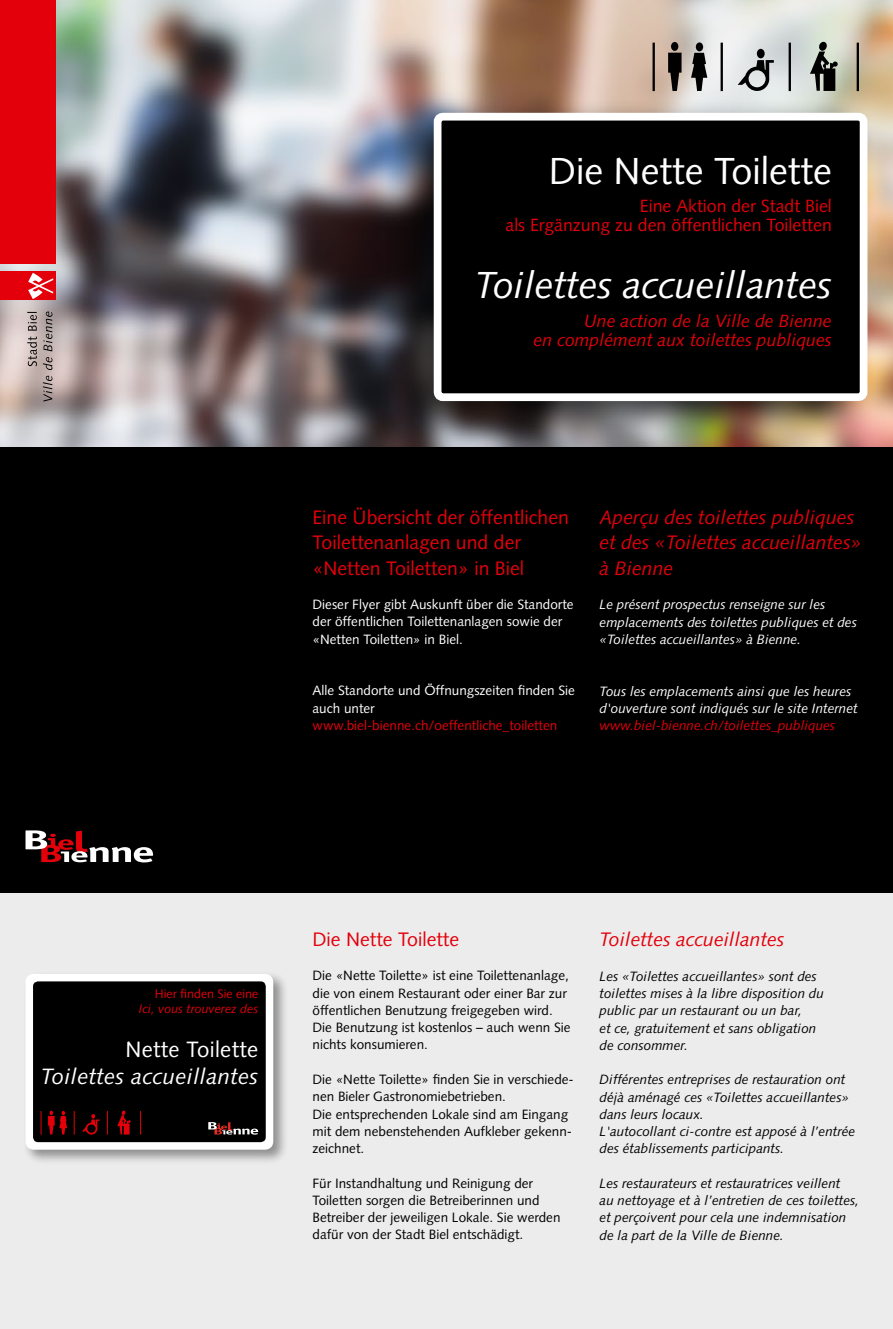
<style>
.page{position:relative;width:893px;height:1329px;background:#fff}
.page>*{position:absolute;margin:0;border:0;box-sizing:border-box;transform-origin:0 0}
.t1{font:italic 37.65px "Syntax";color:#fff}
.t2{font:37.65px "Syntax";color:#fff}
.t3{font:italic 22.2px "Syntax";letter-spacing:.015em;color:#fff}
.t4{font:22.2px "Syntax";letter-spacing:.015em;color:#fff}
.t5{font:19.5px/25.5px "Syntax";color:#e3000b}
.t6{font:italic 19.5px/25.5px "Syntax";color:#e3000b}
.t7{font:17.7px/18.9px "Syntax";color:#e3000b;text-align:right}
.t8{font:italic 17.7px/18.9px "Syntax";color:#e3000b;text-align:right}
.t9{font:13.5px/17.2px "Syntax";color:#000}
.t10{font:italic 13.5px/17.2px "Syntax";color:#000}
.t11{font:italic 13.5px/17.2px "Syntax";color:#fff}
.t12{font:13.5px/17.2px "Syntax";color:#fff}
.t13{font:13.5px "Syntax";color:#e3000b}
.t14{font:italic 13.5px "Syntax";color:#e3000b}
.t15{font:italic 12.45px "Syntax";color:#e3000b}
.t16{font:12.45px "Syntax";color:#e3000b}
</style>
<div class="page">
<div style="left:0;top:893px;width:893px;height:436px;background:#ececec"></div>
<div style="left:0;top:446px;width:893px;height:447px;background:#000"></div>
<img style="left:0;top:0;width:893px;height:446px">
<div style="left:23px;top:971px;width:265px;height:194px;background:#000;opacity:.4"></div>
<div style="left:26px;top:974px;width:247px;height:175px;background:#fff;border-radius:8px"></div>
<div style="left:33px;top:981px;width:233px;height:161px;background:#000;border-radius:5px"></div>
<svg style="left:208px;top:1122px;width:50px;height:12px"></svg>
<svg style="left:82px;top:1114px;width:18px;height:20px"></svg>
<svg style="left:48px;top:1110px;width:19px;height:24px"></svg>
<svg style="left:117px;top:1110px;width:14px;height:24px"></svg>
<svg style="left:74px;top:1111px;width:1px;height:23px"></svg>
<svg style="left:107px;top:1111px;width:1px;height:23px"></svg>
<svg style="left:140px;top:1111px;width:1px;height:23px"></svg>
<svg style="left:41px;top:1111px;width:1px;height:23px"></svg>
<div style="left:385px;top:99px;width:490px;height:345px;background:#000;opacity:.75"></div>
<div style="left:438px;top:117px;width:426px;height:280px;background:#000;border-radius:6px"></div>
<div style="left:434px;top:113px;width:433px;height:288px;border:8px solid #fff;border-radius:6px"></div>
<svg style="left:26px;top:830px;width:127px;height:32px"></svg>
<div style="left:0;top:0;width:55px;height:264px;background:#e3000b"></div>
<div style="left:0;top:272px;width:55px;height:28px;background:#e3000b"></div>
<svg style="left:28px;top:273px;width:25px;height:26px"></svg>
<svg style="left:27px;top:312px;width:10px;height:54px"></svg>
<svg style="left:43px;top:376px;width:9px;height:25px"></svg>
<svg style="left:43px;top:357px;width:9px;height:13px"></svg>
<svg style="left:44px;top:312px;width:8px;height:39px"></svg>
<svg style="left:738px;top:60px;width:36px;height:31px"></svg>
<div style="left:757px;top:49px;width:8px;height:9px;background:#000;border-radius:50%"></div>
<svg style="left:668px;top:53px;width:14px;height:38px"></svg>
<div style="left:671px;top:42px;width:7px;height:9px;background:#000;border-radius:50%"></div>
<svg style="left:691px;top:53px;width:16px;height:38px"></svg>
<div style="left:696px;top:42px;width:7px;height:9px;background:#000;border-radius:50%"></div>
<svg style="left:810px;top:41px;width:28px;height:50px"></svg>
<hr style="left:721px;top:43px;width:2px;height:48px;background:#000">
<hr style="left:789px;top:43px;width:2px;height:48px;background:#000">
<hr style="left:857px;top:43px;width:2px;height:48px;background:#000">
<hr style="left:652px;top:43px;width:3px;height:48px;background:#000">
<h1 class="t2" style="left:549px;top:149px;width:284px">Die Nette Toilette</h1>
<h3 class="t7" style="left:505px;top:197px;width:328px">Eine Aktion der Stadt Biel<br>als Ergänzung zu den öffentlichen Toiletten</h3>
<h1 class="t1" style="left:475px;top:263px;width:358px">Toilettes accueillantes</h1>
<h3 class="t8" style="left:533px;top:311px;width:300px">Une action de la Ville de Bienne<br>en complément aux toilettes publiques</h3>
<h3 class="t5" style="left:313px;top:504px;width:258px">Eine Übersicht der öffentlichen<br>Toilettenanlagen und der «Netten Toiletten» in Biel</h3>
<p class="t12" style="left:313px;top:596px;width:263px">Dieser Flyer gibt Auskunft über die Standorte der öffentlichen Toilettenanlagen sowie der «Netten Toiletten» in Biel.</p>
<p class="t12" style="left:313px;top:682px;width:264px">Alle Standorte und Öffnungszeiten finden Sie auch unter</p>
<p class="t13" style="left:313px;top:717px;width:246px">www.biel-bienne.ch/oeffentliche_toiletten</p>
<h3 class="t6" style="left:600px;top:504px;width:263px">Aperçu des toilettes publiques et des «Toilettes accueillantes» à Bienne</h3>
<p class="t11" style="left:600px;top:596px;width:259px">Le présent prospectus renseigne sur les emplacements des toilettes publiques et des «Toilettes accueillantes» à Bienne.</p>
<p class="t11" style="left:600px;top:682px;width:260px">Tous les emplacements ainsi que les heures d'ouverture sont indiqués sur le site Internet</p>
<p class="t14" style="left:600px;top:717px;width:237px">www.biel-bienne.ch/toilettes_publiques</p>
<p class="t16" style="left:155px;top:986px;width:105px">Hier finden Sie eine</p>
<p class="t15" style="left:139px;top:1001px;width:121px">Ici, vous trouverez des</p>
<h2 class="t4" style="left:125px;top:1036px;width:134px">Nette Toilette</h2>
<h2 class="t3" style="left:41px;top:1063px;width:219px">Toilettes accueillantes</h2>
<h3 class="t5" style="left:313px;top:926px;width:148px">Die Nette Toilette</h3>
<p class="t9" style="left:313px;top:967px;width:260px">Die «Nette Toilette» ist eine Toilettenanlage, die von einem Restaurant oder einer Bar zur öffentlichen Benutzung freigegeben wird.<br>Die Benutzung ist kostenlos – auch wenn Sie nichts konsumieren.</p>
<p class="t9" style="left:313px;top:1071px;width:263px">Die «Nette Toilette» finden Sie in verschiede&shy;nen Bieler Gastronomiebetrieben.<br>Die entsprechenden Lokale sind am Eingang mit dem nebenstehenden Aufkleber gekenn&shy;zeichnet.</p>
<p class="t9" style="left:313px;top:1174px;width:250px">Für Instandhaltung und Reinigung der Toiletten sorgen die Betreiberinnen und Betreiber der jeweiligen Lokale. Sie werden dafür von der Stadt Biel entschädigt.</p>
<h3 class="t6" style="left:600px;top:927px;width:186px">Toilettes accueillantes</h3>
<p class="t10" style="left:600px;top:967px;width:226px">Les «Toilettes accueillantes» sont des toilettes mises à la libre disposition du public par un restaurant ou un bar,<br>et ce, gratuitement et sans obligation de consommer.</p>
<p class="t10" style="left:600px;top:1071px;width:257px">Différentes entreprises de restauration ont déjà aménagé ces «Toilettes accueillantes» dans leurs locaux.<br>L'autocollant ci-contre est apposé à l’entrée des établissements participants.</p>
<p class="t10" style="left:600px;top:1174px;width:261px">Les restaurateurs et restauratrices veillent<br>au nettoyage et à l’entretien de ces toilettes, et perçoivent pour cela une indemnisation de la part de la Ville de Bienne.</p>
</div>
